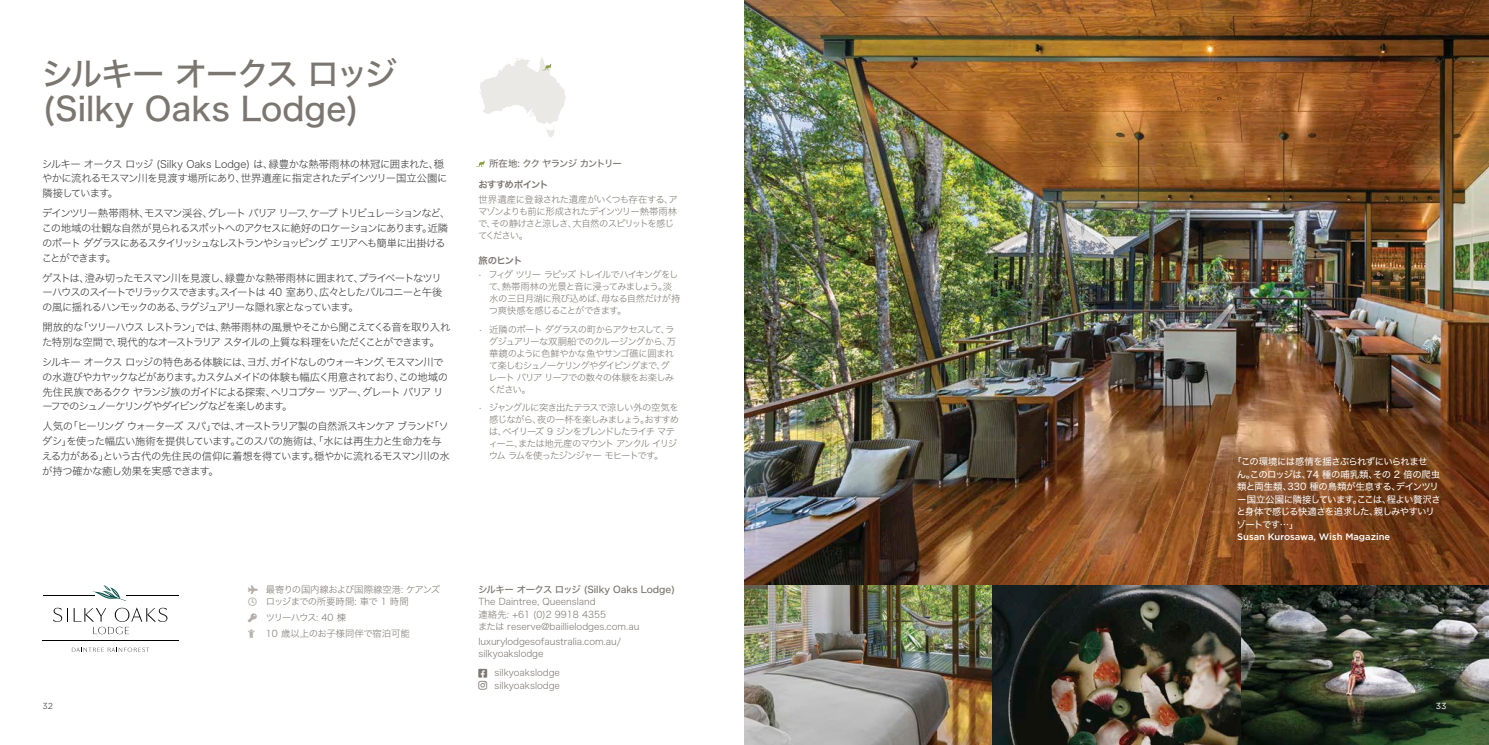
<style>
.page{position:relative;width:1489px;height:745px;background:#fff}
.page>*{position:absolute;margin:0;border:0;box-sizing:border-box;transform-origin:0 0}
.t1{font:32.5px/35px "Hiragino Sans W5";color:#7b766f}
.t2{font:10.38px/14.8px "Hiragino Sans W2";letter-spacing:-.085em;color:#333334}
.t3{font:10.38px/14.8px "Hiragino Sans W2";letter-spacing:-.065em;color:#333334}
.t4{font:10.38px/14.8px "Hiragino Sans W2";letter-spacing:-.055em;color:#333334}
.t5{font:9.38px/11.9px "Hiragino Sans W2";letter-spacing:-.08em;color:#7b766f}
.t6{font:9.38px/12.5px "Hiragino Sans W4";letter-spacing:-.055em;color:#fff}
.t7{font:9.38px/11.9px "Hiragino Sans W2";letter-spacing:-.09em;color:#7b766f}
.t8{font:9.38px/11.9px "Hiragino Sans W2";letter-spacing:-.1em;color:#7b766f}
.t9{font:9.38px/12.5px "Hiragino Sans W2";color:#7b766f}
.t10{font:9.38px/12.5px "Hiragino Sans W2";letter-spacing:-.005em;color:#7b766f}
.t11{font:9.38px/11.9px "Hiragino Sans W2";letter-spacing:-.04em;color:#7b766f}
.t12{font:9.38px "Hiragino Sans W5";color:#7b766f}
.t13{font:9.38px/16.1px "Hiragino Sans W2";letter-spacing:-.025em;color:#7b766f}
.t14{font:500 9.38px "Gotham";color:#fff}
.t15{font:9.38px "Hiragino Sans W5";letter-spacing:-.095em;color:#7b766f}
.t16{font:9.38px "Hiragino Sans W6";letter-spacing:-.07em;color:#7b766f}
.t17{font:8.75px "Gotham";color:#636366}
.t18{font:8.75px "Gotham";color:#fff}
.s1{color:#9b958f}
</style>
<div class="page">
<img style="left:744px;top:0;width:744px;height:744px">
<svg style="left:480px;top:57px;width:86px;height:80px"></svg>
<hr style="left:126px;top:595px;width:53px;height:1px;background:#000">
<hr style="left:43px;top:595px;width:51px;height:1px;background:#000">
<svg style="left:72px;top:647px;width:77px;height:4px"></svg>
<svg style="left:53px;top:607px;width:15px;height:14px"></svg>
<hr style="left:43px;top:640px;width:136px;height:1px;background:#000">
<svg style="left:92px;top:585px;width:32px;height:15px"></svg>
<svg style="left:74px;top:607px;width:93px;height:26px"></svg>
<svg style="left:475px;top:160px;width:9px;height:7px"></svg>
<h1 class="t1" style="left:41px;top:54px;width:357px">シルキー オークス ロッジ(Silky Oaks Lodge)</h1>
<p class="t4" style="left:42px;top:155px;width:407px">シルキー オークス ロッジ (Silky Oaks Lodge) は、緑豊かな熱帯雨林の林冠に囲まれた、穏やかに流れるモスマン川を見渡す場所にあり、世界遺産に指定されたデインツリー国立公園に隣接しています。</p>
<p class="t2" style="left:42px;top:205px;width:410px">デインツリー熱帯雨林、モスマン渓谷、グレート バリア リーフ、ケープ トリビュレーションなど、この地域の壮観な自然が見られるスポットへのアクセスに絶好のロケーションにあります。近隣のポート ダグラスにあるスタイリッシュなレストランやショッピング エリアへも簡単に出掛けることができます。</p>
<p class="t2" style="left:42px;top:269px;width:402px;text-align:justify">ゲストは、澄み切ったモスマン川を見渡し、緑豊かな熱帯雨林に囲まれて、プライベートなツリーハウスのスイートでリラックスできます。スイートは 40 室あり、広々としたバルコニーと午後の風に揺れるハンモックのある、ラグジュアリーな隠れ家となっています。</p>
<p class="t2" style="left:42px;top:319px;width:410px">開放的な「ツリーハウス レストラン」では、熱帯雨林の風景やそこから聞こえてくる音を取り入れた特別な空間で、現代的なオーストラリア スタイルの上質な料理をいただくことができます。</p>
<p class="t2" style="left:42px;top:354px;width:408px">シルキー オークス ロッジの特色ある体験には、ヨガ、ガイドなしのウォーキング、モスマン川での水遊びやカヤックなどがあります。カスタムメイドの体験も幅広く用意されており、この地域の先住民族であるクク ヤランジ族のガイドによる探索、ヘリコプター ツアー、グレート バリア リーフでのシュノーケリングやダイビングなどを楽しめます。</p>
<p class="t3" style="left:42px;top:418px;width:409px">人気の「ヒーリング ウォーターズ スパ」では、オーストラリア製の自然派スキンケア ブランド「ソダシ」を使った幅広い施術を提供しています。このスパの施術は、「水には再生力と生命力を与える力がある」という古代の先住民の信仰に着想を得ています。穏やかに流れるモスマン川の水が持つ確かな癒し効果を実感できます。</p>
<p class="t15" style="left:489px;top:155px;width:134px">所在地: クク ヤランジ カントリー</p>
<p class="t16" style="left:478px;top:176px;width:72px">おすすめポイント</p>
<p class="t5" style="left:478px;top:193px;width:201px">世界遺産に登録された遺産がいくつも存在する、アマゾンよりも前に形成されたデインツリー熱帯雨林で、その静けさと涼しさ、大自然のスピリットを感じてください。</p>
<p class="t16" style="left:478px;top:251px;width:45px">旅のヒント</p>
<p class="t5" style="left:488px;top:268px;width:193px;text-indent:-11px"><span class="s1">•</span> フィグ ツリー ラピッズ トレイルでハイキングをして、熱帯雨林の光景と音に浸ってみましょう。淡水の三日月湖に飛び込めば、母なる自然だけが持つ爽快感を感じることができます。</p>
<p class="t7" style="left:488px;top:322px;width:189px;text-indent:-10px"><span class="s1">•</span> 近隣のポート ダグラスの町からアクセスして、ラグジュアリーな双胴船でのクルージングから、万華鏡のように色鮮やかな魚やサンゴ礁に囲まれて楽しむシュノーケリングやダイビングまで、グレート バリア リーフでの数々の体験をお楽しみください。</p>
<p class="t8" style="left:488px;top:401px;width:192px;text-indent:-10px"><span class="s1">•</span> ジャングルに突き出たテラスで涼しい外の空気を感じながら、夜の一杯を楽しみましょう。おすすめは、ベイリーズ 9 ジンをブレンドしたライチ マティーニ、または地元産のマウント アンクル イリジウム ラムを使ったジンジャー モヒートです。</p>
<p class="t11" style="left:266px;top:582px;width:176px">最寄りの国内線および国際線空港: ケアンズロッジまでの所要時間: 車で 1 時間</p>
<p class="t13" style="left:266px;top:608px;width:145px">ツリーハウス: 40 棟<br>10 歳以上のお子様同伴で宿泊可能</p>
<p class="t12" style="left:478px;top:580px;width:198px">シルキー オークス ロッジ (Silky Oaks Lodge)</p>
<p class="t9" style="left:478px;top:594px;width:163px">The Daintree, Queensland<br>連絡先: +61 (0)2 9918 4355<br>または reserve@baillielodges.com.au</p>
<p class="t10" style="left:478px;top:634px;width:144px">luxurylodgesofaustralia.com.au/ silkyoakslodge</p>
<p class="t9" style="left:494px;top:665px;width:67px">silkyoakslodge silkyoakslodge</p>
<p class="t6" style="left:1236px;top:454px;width:206px;text-indent:-4px">「この環境には感情を揺さぶられずにいられませ<br>ん。このロッジは、74 種の哺乳類、その 2 倍の爬虫類と両生類、330 種の鳥類が生息する、デインツリー国立公園に隣接しています。ここは、程よい贅沢さと身体で感じる快適さを追求した、親しみやすいリゾートです…」</p>
<p class="t14" style="left:1237px;top:530px;width:154px">Susan Kurosawa, Wish Magazine</p>
<p class="t17" style="left:43px;top:700px;width:12px">32</p>
<p class="t18" style="left:1435px;top:700px;width:12px">33</p>
</div>
